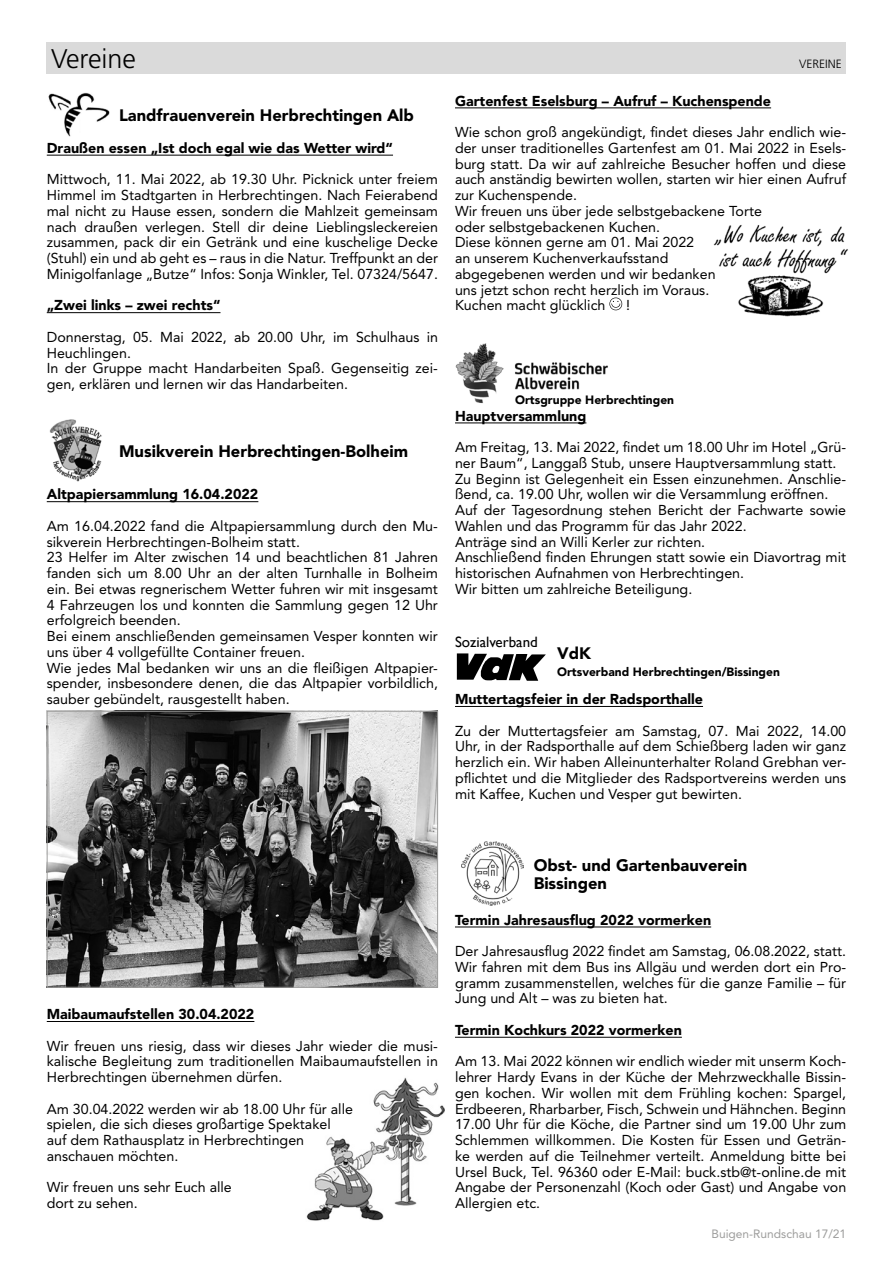
<style>
.page{position:relative;width:893px;height:1263px;background:#fff}
.page>*{position:absolute;margin:0;border:0;box-sizing:border-box;transform-origin:0 0}
.t1{font:300 27px "Frutiger";color:#000}
.t2{font:900 16.5px/18px "Avenir";color:#000}
.t3{font:15px "Gill Sans";color:#000}
.t4{font:14.25px/15.8px "Avenir";color:#000}
.t5{font:900 14.25px "Avenir";color:#000}
.t6{font:900 12px "Avenir";color:#000}
.t7{font:12px "Avenir";color:#9d9d9c}
.t8{font:300 12px "Frutiger";color:#000}
</style>
<div class="page">
<img style="left:713px;top:225px;width:135px;height:91px">
<img style="left:306px;top:1077px;width:139px;height:144px">
<hr style="left:47px;top:155px;width:346px;height:1px;background:#000">
<hr style="left:47px;top:312px;width:173px;height:1px;background:#000">
<hr style="left:47px;top:501px;width:211px;height:1px;background:#000">
<hr style="left:47px;top:1021px;width:207px;height:1px;background:#000">
<hr style="left:455px;top:108px;width:316px;height:1px;background:#000">
<hr style="left:455px;top:423px;width:131px;height:1px;background:#000">
<hr style="left:455px;top:706px;width:248px;height:1px;background:#000">
<hr style="left:455px;top:927px;width:256px;height:1px;background:#000">
<hr style="left:455px;top:1037px;width:227px;height:1px;background:#000">
<svg style="left:609px;top:298px;width:13px;height:12px"></svg>
<div style="left:47px;top:43px;width:799px;height:31px;background:#dadada"></div>
<img style="left:48px;top:92px;width:62px;height:45px">
<img style="left:49px;top:419px;width:53px;height:62px">
<img style="left:49px;top:713px;width:387px;height:273px">
<div style="left:47px;top:711px;width:391px;height:277px;border:1px solid #9d9d9c"></div>
<img style="left:455px;top:343px;width:153px;height:61px">
<img style="left:456px;top:653px;width:90px;height:28px">
<img style="left:461px;top:842px;width:62px;height:63px">
<h1 class="t1" style="left:51px;top:43px;width:87px">Vereine</h1>
<p class="t8" style="left:799px;top:57px;width:44px">VEREINE</p>
<p class="t2" style="left:119px;top:106px;width:296px">Landfrauenverein Herbrechtingen Alb</p>
<p class="t5" style="left:455px;top:92px;width:318px">Gartenfest Eselsburg – Aufruf – Kuchenspende</p>
<p class="t4" style="left:455px;top:124px;width:393px">Wie schon groß angekündigt, findet dieses Jahr endlich wie&shy;der unser traditionelles Gartenfest am 01. Mai 2022 in Esels&shy;burg statt. Da wir auf zahlreiche Besucher hoffen und diese auch anständig bewirten wollen, starten wir hier einen Aufruf zur Kuchenspende.<br>Wir freuen uns über jede selbstgebackene Torte<br>oder selbstgebackenen Kuchen.<br>Diese können gerne am 01. Mai 2022<br>an unserem Kuchenverkaufsstand<br>abgegebenen werden und wir bedanken<br>uns jetzt schon recht herzlich im Voraus.<br>Kuchen macht glücklich</p>
<p class="t5" style="left:47px;top:139px;width:348px">Draußen essen „Ist doch egal wie das Wetter wird“</p>
<p class="t4" style="left:47px;top:171px;width:393px;text-align:justify">Mittwoch, 11. Mai 2022, ab 19.30 Uhr. Picknick unter freiem Himmel im Stadtgarten in Herbrechtingen. Nach Feierabend mal nicht zu Hause essen, sondern die Mahlzeit gemeinsam nach draußen verlegen. Stell dir deine Lieblingsleckereien zusammen, pack dir ein Getränk und eine kuschelige Decke (Stuhl) ein und ab geht es – raus in die Natur. Treffpunkt an der Minigolfanlage „Butze“ Infos: Sonja Winkler, Tel. 07324/5647.</p>
<p class="t5" style="left:47px;top:297px;width:175px">„Zwei links – zwei rechts“</p>
<p class="t4" style="left:47px;top:329px;width:393px">Donnerstag, 05. Mai 2022, ab 20.00 Uhr, im Schulhaus in Heuchlingen.<br>In der Gruppe macht Handarbeiten Spaß. Gegenseitig zei&shy;gen, erklären und lernen wir das Handarbeiten.</p>
<p class="t4" style="left:626px;top:297px;width:5px">!</p>
<p class="t6" style="left:515px;top:392px;width:161px">Ortsgruppe Herbrechtingen</p>
<p class="t2" style="left:119px;top:442px;width:291px">Musikverein Herbrechtingen-Bolheim</p>
<p class="t5" style="left:47px;top:486px;width:213px">Altpapiersammlung 16.04.2022</p>
<p class="t4" style="left:47px;top:518px;width:393px">Am 16.04.2022 fand die Altpapiersammlung durch den Mu&shy;sikverein Herbrechtingen-Bolheim statt.<br>23 Helfer im Alter zwischen 14 und beachtlichen 81 Jahren fanden sich um 8.00 Uhr an der alten Turnhalle in Bolheim ein. Bei etwas regnerischem Wetter fuhren wir mit insgesamt 4 Fahrzeugen los und konnten die Sammlung gegen 12 Uhr erfolgreich beenden.<br>Bei einem anschließenden gemeinsamen Vesper konnten wir uns über 4 vollgefüllte Container freuen.<br>Wie jedes Mal bedanken wir uns an die fleißigen Altpapier&shy;spender, insbesondere denen, die das Altpapier vorbildlich, sauber gebündelt, rausgestellt haben.</p>
<p class="t5" style="left:455px;top:407px;width:133px">Hauptversammlung</p>
<p class="t4" style="left:455px;top:439px;width:393px">Am Freitag, 13. Mai 2022, findet um 18.00 Uhr im Hotel „Grü&shy;ner Baum“, Langgaß Stub, unsere Hauptversammlung statt.<br>Zu Beginn ist Gelegenheit ein Essen einzunehmen. Anschlie&shy;ßend, ca. 19.00 Uhr, wollen wir die Versammlung eröffnen.<br>Auf der Tagesordnung stehen Bericht der Fachwarte sowie Wahlen und das Programm für das Jahr 2022.<br>Anträge sind an Willi Kerler zur richten.<br>Anschließend finden Ehrungen statt sowie ein Diavortrag mit historischen Aufnahmen von Herbrechtingen.<br>Wir bitten um zahlreiche Beteiligung.</p>
<p class="t3" style="left:455px;top:633px;width:84px">Sozialverband</p>
<p class="t2" style="left:557px;top:644px;width:35px">VdK</p>
<p class="t6" style="left:557px;top:664px;width:224px">Ortsverband Herbrechtingen/Bissingen</p>
<p class="t5" style="left:455px;top:690px;width:250px">Muttertagsfeier in der Radsporthalle</p>
<p class="t4" style="left:455px;top:723px;width:393px;text-align:justify">Zu der Muttertagsfeier am Samstag, 07. Mai 2022, 14.00<br>Uhr, in der Radsporthalle auf dem Schießberg laden wir ganz herzlich ein. Wir haben Alleinunterhalter Roland Grebhan ver&shy;pflichtet und die Mitglieder des Radsportvereins werden uns mit Kaffee, Kuchen und Vesper gut bewirten.</p>
<p class="t5" style="left:47px;top:1005px;width:209px">Maibaumaufstellen 30.04.2022</p>
<p class="t4" style="left:47px;top:1038px;width:393px;text-align:justify">Wir freuen uns riesig, dass wir dieses Jahr wieder die musi&shy;kalische Begleitung zum traditionellen Maibaumaufstellen in Herbrechtingen übernehmen dürfen.</p>
<p class="t4" style="left:47px;top:1101px;width:308px">Am 30.04.2022 werden wir ab 18.00 Uhr für alle spielen, die sich dieses großartige Spektakel auf dem Rathausplatz in Herbrechtingen anschauen möchten.</p>
<p class="t4" style="left:47px;top:1179px;width:187px">Wir freuen uns sehr Euch alle dort zu sehen.</p>
<p class="t2" style="left:534px;top:856px;width:215px">Obst- und Gartenbauverein<br>Bissingen</p>
<p class="t5" style="left:455px;top:911px;width:258px">Termin Jahresausflug 2022 vormerken</p>
<p class="t4" style="left:455px;top:943px;width:393px;text-align:justify">Der Jahresausflug 2022 findet am Samstag, 06.08.2022, statt.<br>Wir fahren mit dem Bus ins Allgäu und werden dort ein Pro&shy;gramm zusammenstellen, welches für die ganze Familie – für Jung und Alt – was zu bieten hat.</p>
<p class="t5" style="left:455px;top:1021px;width:228px">Termin Kochkurs 2022 vormerken</p>
<p class="t4" style="left:455px;top:1053px;width:393px;text-align:justify">Am 13. Mai 2022 können wir endlich wieder mit unserm Koch&shy;lehrer Hardy Evans in der Küche der Mehrzweckhalle Bissin&shy;gen kochen. Wir wollen mit dem Frühling kochen: Spargel, Erdbeeren, Rharbarber, Fisch, Schwein und Hähnchen. Beginn 17.00 Uhr für die Köche, die Partner sind um 19.00 Uhr zum Schlemmen willkommen. Die Kosten für Essen und Geträn&shy;ke werden auf die Teilnehmer verteilt. Anmeldung bitte bei Ursel Buck, Tel. 96360 oder E-Mail: buck.stb@t-online.de mit Angabe der Personenzahl (Koch oder Gast) und Angabe von Allergien etc.</p>
<p class="t7" style="left:711px;top:1227px;width:136px">Buigen-Rundschau 17/21</p>
</div>
